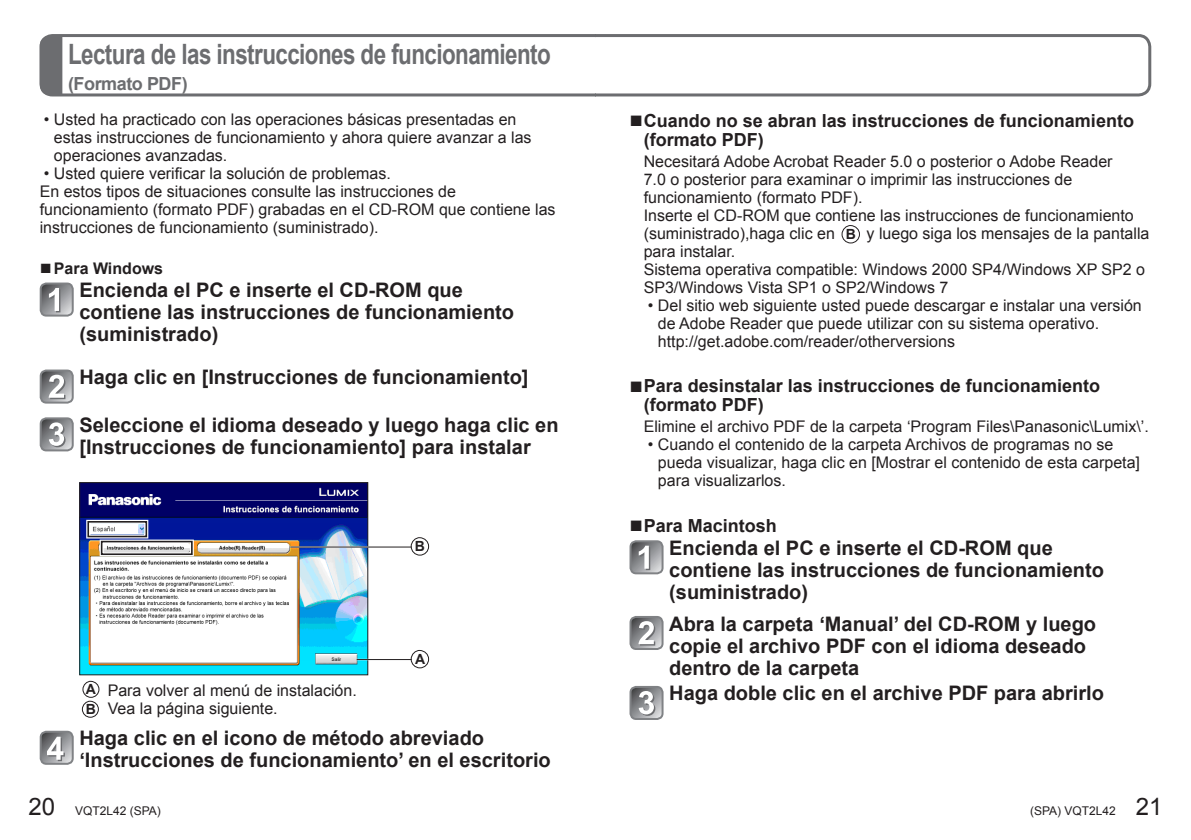
<style>
.page{position:relative;width:1191px;height:840px;background:#fff}
.page>*{position:absolute;margin:0;border:0;box-sizing:border-box;transform-origin:0 0}
.t1{font:700 28px "Arial";letter-spacing:-.025em;color:#6c6d70;scale:.8 1}
.t2{font:700 20px/22px "Arial";color:#231f20}
.t3{font:700 18px/19px "Arial";color:#231f20}
.t4{font:700 18px "Arial";letter-spacing:-.025em;color:#6c6d70}
.t5{font:16px/18px "Arial";color:#231f20}
.t6{font:700 16px "Arial";color:#231f20}
.t7{font:700 14px "Arial";color:#231f20}
.t8{font:12px "Arial";color:#231f20}
.s1{font-weight:400;font-size:20px}
.s2{font-weight:700;font-size:14px}
.s3{font-weight:400;font-size:22.4px}
.s4{font-size:24px}
</style>
<div class="page">
<svg style="left:40px;top:34px;width:1111px;height:62px"></svg>
<div style="left:40px;top:282px;width:34px;height:34px;border:2px solid #808285;border-radius:6px"></div>
<svg style="left:41px;top:283px;width:32px;height:32px"></svg>
<div style="left:40px;top:369px;width:34px;height:34px;border:2px solid #808285;border-radius:6px"></div>
<svg style="left:41px;top:370px;width:32px;height:32px"></svg>
<div style="left:40px;top:417px;width:34px;height:34px;border:2px solid #808285;border-radius:6px"></div>
<svg style="left:41px;top:418px;width:32px;height:32px"></svg>
<img style="left:81px;top:484px;width:285px;height:188px">
<div style="left:79px;top:482px;width:289px;height:192px;border:1px solid #231f20"></div>
<div style="left:100px;top:539px;width:94px;height:17px;border:4px solid #fff"></div>
<div style="left:101px;top:540px;width:92px;height:14px;border:2px solid #231f20"></div>
<div style="left:86px;top:519px;width:62px;height:19px;border:4px solid #fff"></div>
<div style="left:87px;top:520px;width:60px;height:17px;border:2px solid #231f20"></div>
<hr style="left:290px;top:546px;width:122px;height:1px;background:#231f20">
<hr style="left:357px;top:658px;width:55px;height:2px;background:#fff">
<hr style="left:357px;top:658px;width:55px;height:1px;background:#231f20">
<div style="left:411px;top:536px;width:18px;height:19px;border:1px solid #231f20;border-radius:50%"></div>
<div style="left:411px;top:649px;width:18px;height:19px;border:1px solid #231f20;border-radius:50%"></div>
<div style="left:82px;top:680px;width:17px;height:17px;border:1px solid #231f20;border-radius:50%"></div>
<div style="left:82px;top:700px;width:17px;height:17px;border:1px solid #231f20;border-radius:50%"></div>
<div style="left:40px;top:730px;width:34px;height:34px;border:2px solid #808285;border-radius:6px"></div>
<svg style="left:41px;top:731px;width:32px;height:32px"></svg>
<div style="left:841px;top:225px;width:19px;height:18px;border:1px solid #231f20;border-radius:50%"></div>
<div style="left:629px;top:540px;width:34px;height:34px;border:2px solid #808285;border-radius:6px"></div>
<svg style="left:630px;top:541px;width:32px;height:32px"></svg>
<div style="left:629px;top:615px;width:34px;height:34px;border:2px solid #808285;border-radius:6px"></div>
<svg style="left:630px;top:616px;width:32px;height:32px"></svg>
<div style="left:629px;top:685px;width:34px;height:34px;border:2px solid #808285;border-radius:6px"></div>
<svg style="left:630px;top:686px;width:32px;height:32px"></svg>
<h1 class="t1" style="left:68px;top:36px;width:605px">Lectura de las instrucciones de funcionamiento</h1>
<p class="t4" style="left:68px;top:72px;width:121px">(Formato PDF)</p>
<p class="t5" style="left:54px;top:111px;width:479px;text-indent:-10px">• Usted ha practicado con las operaciones básicas presentadas en estas instrucciones de funcionamiento y ahora quiere avanzar a las operaciones avanzadas.</p>
<p class="t5" style="left:40px;top:165px;width:517px">• Usted quiere verificar la solución de problemas.<br>En estos tipos de situaciones consulte las instrucciones de funcionamiento (formato PDF) grabadas en el CD-ROM que contiene las instrucciones de funcionamiento (suministrado).</p>
<p class="t6" style="left:40px;top:258px;width:125px"><span class="s1">■</span>Para Windows</p>
<p class="t2" style="left:79px;top:279px;width:436px">Encienda el PC e inserte el CD-ROM que contiene las instrucciones de funcionamiento (suministrado)</p>
<p class="t2" style="left:79px;top:366px;width:450px">Haga clic en [Instrucciones de funcionamiento]</p>
<p class="t2" style="left:79px;top:414px;width:481px">Seleccione el idioma deseado y luego haga clic en [Instrucciones de funcionamiento] para instalar</p>
<p class="t7" style="left:415px;top:537px;width:12px">B</p>
<p class="t7" style="left:415px;top:649px;width:12px">A</p>
<p class="t5" style="left:86px;top:680px;width:273px"><span class="s2">A</span> Para volver al menú de instalación.<br><span class="s2">B</span> Vea la página siguiente.</p>
<p class="t2" style="left:79px;top:727px;width:473px">Haga clic en el icono de método abreviado ‘Instrucciones de funcionamiento’ en el escritorio</p>
<p class="t3" style="left:643px;top:111px;width:492px;text-indent:-14px"><span class="s3">■</span>Cuando no se abran las instrucciones de funcionamiento (formato PDF)</p>
<p class="t5" style="left:643px;top:152px;width:507px">Necesitará Adobe Acrobat Reader 5.0 o posterior o Adobe Reader<br>7.0 o posterior para examinar o imprimir las instrucciones de funcionamiento (formato PDF).<br>Inserte el CD-ROM que contiene las instrucciones de funcionamiento (suministrado),haga clic en <span class="s2">B</span> y luego siga los mensajes de la pantalla para instalar.<br>Sistema operativa compatible: Windows 2000 SP4/Windows XP SP2 o SP3/Windows Vista SP1 o SP2/Windows 7</p>
<p class="t5" style="left:658px;top:296px;width:485px;text-indent:-10px">• Del sitio web siguiente usted puede descargar e instalar una versión de Adobe Reader que puede utilizar con su sistema operativo. http://get.adobe.com/reader/otherversions</p>
<p class="t3" style="left:643px;top:377px;width:458px;text-indent:-14px"><span class="s3">■</span>Para desinstalar las instrucciones de funcionamiento (formato PDF)</p>
<p class="t5" style="left:643px;top:417px;width:507px">Elimine el archivo PDF de la carpeta ‘Program Files\Panasonic\Lumix\’.</p>
<p class="t5" style="left:658px;top:435px;width:484px;text-indent:-10px">• Cuando el contenido de la carpeta Archivos de programas no se pueda visualizar, haga clic en [Mostrar el contenido de esta carpeta] para visualizarlos.</p>
<p class="t3" style="left:629px;top:516px;width:149px"><span class="s3">■</span>Para Macintosh</p>
<p class="t2" style="left:669px;top:537px;width:436px">Encienda el PC e inserte el CD-ROM que contiene las instrucciones de funcionamiento (suministrado)</p>
<p class="t2" style="left:669px;top:612px;width:428px">Abra la carpeta ‘Manual’ del CD-ROM y luego copie el archivo PDF con el idioma deseado dentro de la carpeta</p>
<p class="t2" style="left:669px;top:682px;width:436px">Haga doble clic en el archive PDF para abrirlo</p>
<p class="t8" style="left:28px;top:802px;width:134px"><span class="s4">20</span> VQT2L42 (SPA)</p>
<p class="t8" style="left:1030px;top:802px;width:134px">(SPA) VQT2L42 <span class="s4">21</span></p>
</div>
